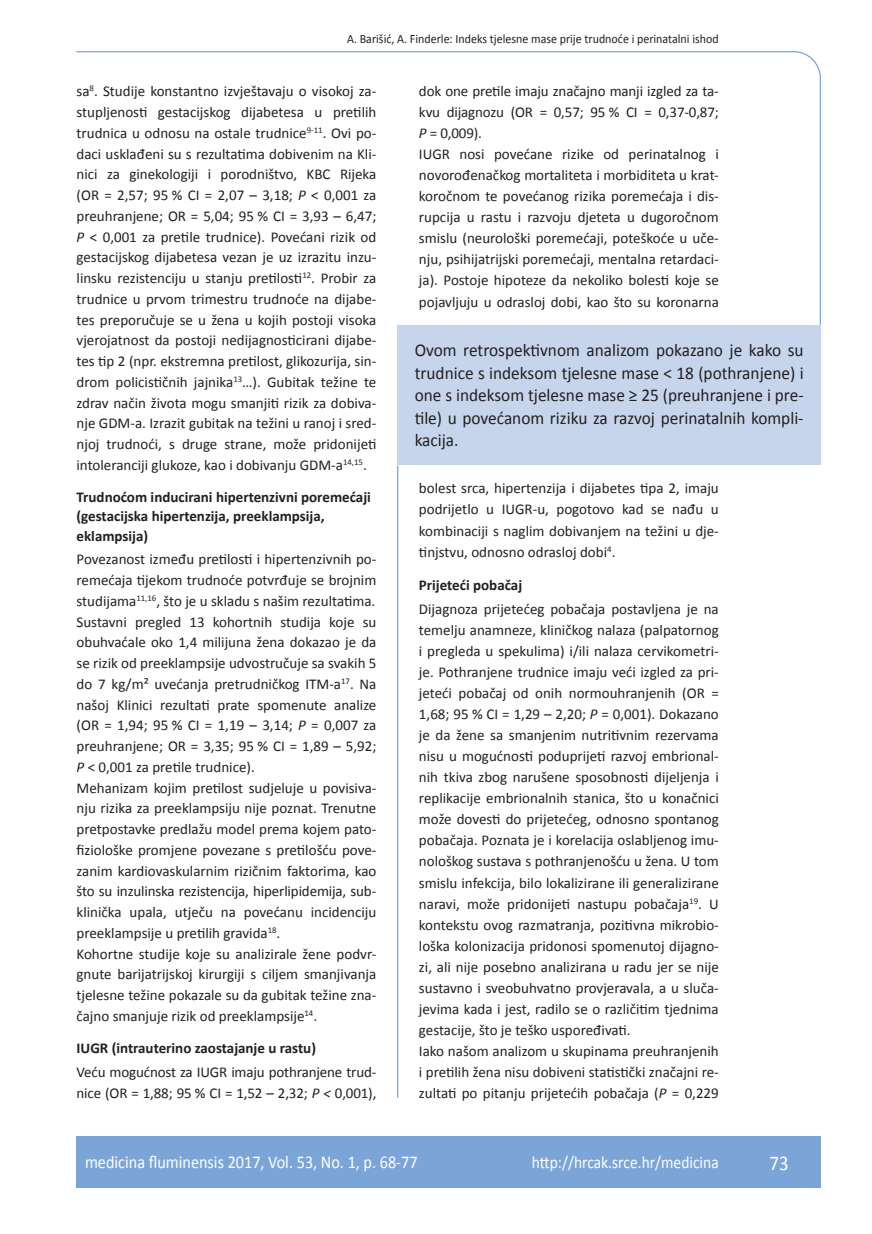
<style>
.page{position:relative;width:872px;height:1234px;background:#fff}
.page>*{position:absolute;margin:0;border:0;box-sizing:border-box;transform-origin:0 0}
.t1{font:21px "Calibri";color:#fff;scale:.9 1}
.t2{font:18px/22.5px "Calibri";color:#231f20;text-align:justify;scale:.96 1}
.t3{font:18px "Calibri";color:#fff;scale:.9 1}
.t4{font:17.25px "Calibri";color:#fff;scale:.9 1}
.t5{font:15px/20.7px "Calibri";color:#231f20}
.t6{font:700 15px/19.5px "Calibri";color:#231f20}
.t7{font:12.75px "Calibri";color:#231f20;scale:.94 1}
.s1{font-style:italic}
</style>
<div class="page">
<svg style="left:76px;top:51px;width:745px;height:275px"></svg>
<hr style="left:397px;top:465px;width:1px;height:632px;background:#7ca5d7">
<div style="left:77px;top:1135px;width:744px;height:51px;background:#7ca5d7"></div>
<div style="left:398px;top:325px;width:422px;height:140px;background:#c6d5ec"></div>
<p class="t7" style="left:347px;top:30px;width:397px">A. Barišić, A. Finderle: Indeks tjelesne mase prije trudnoće i perinatalni ishod</p>
<p class="t5" style="left:77px;top:80px;width:301px;text-align:justify">sa<sup>8</sup>. Studije konstantno izvještavaju o visokoj za&shy;stupljenosti gestacijskog dijabetesa u pretilih trudnica u odnosu na ostale trudnice<sup>9-11</sup>. Ovi po&shy;daci usklađeni su s rezultatima dobivenim na Kli&shy;nici za ginekologiji i porodništvo, KBC Rijeka (OR = 2,57; 95 % CI = 2,07 – 3,18; <span class="s1">P</span> &lt; 0,001 za preuhranjene; OR = 5,04; 95 % CI = 3,93 – 6,47; <span class="s1">P</span> &lt; 0,001 za pretile trudnice). Povećani rizik od gestacijskog dijabetesa vezan je uz izrazitu inzu&shy;linsku rezistenciju u stanju pretilosti<sup>12</sup>. Probir za trudnice u prvom trimestru trudnoće na dijabe&shy;tes preporučuje se u žena u kojih postoji visoka vjerojatnost da postoji nedijagnosticirani dijabe&shy;tes tip 2 (npr. ekstremna pretilost, glikozurija, sin&shy;drom policističnih jajnika<sup>13</sup>…). Gubitak težine te zdrav način života mogu smanjiti rizik za dobiva&shy;nje GDM-a. Izrazit gubitak na težini u ranoj i sred&shy;njoj trudnoći, s druge strane, može pridonijeti intoleranciji glukoze, kao i dobivanju GDM-a<sup>14,15</sup>.</p>
<p class="t6" style="left:77px;top:486px;width:296px">Trudnoćom inducirani hipertenzivni poremećaji (gestacijska hipertenzija, preeklampsija, eklampsija)</p>
<p class="t5" style="left:77px;top:548px;width:301px">Povezanost između pretilosti i hipertenzivnih po&shy;remećaja tijekom trudnoće potvrđuje se brojnim studijama<sup>11,16</sup>, što je u skladu s našim rezultatima.<br>Sustavni pregled 13 kohortnih studija koje su obuhvaćale oko 1,4 milijuna žena dokazao je da se rizik od preeklampsije udvostručuje sa svakih 5 do 7 kg/m² uvećanja pretrudničkog ITM-a<sup>17</sup>. Na našoj Klinici rezultati prate spomenute analize (OR = 1,94; 95 % CI = 1,19 – 3,14; <span class="s1">P</span> = 0,007 za preuhranjene; OR = 3,35; 95 % CI = 1,89 – 5,92; <span class="s1">P</span> &lt; 0,001 za pretile trudnice).<br>Mehanizam kojim pretilost sudjeluje u povisiva&shy;nju rizika za preeklampsiju nije poznat. Trenutne pretpostavke predlažu model prema kojem pato&shy;fiziološke promjene povezane s pretilošću pove&shy;zanim kardiovaskularnim rizičnim faktorima, kao što su inzulinska rezistencija, hiperlipidemija, sub&shy;klinička upala, utječu na povećanu incidenciju preeklampsije u pretilih gravida<sup>18</sup>.<br>Kohortne studije koje su analizirale žene podvr&shy;gnute barijatrijskoj kirurgiji s ciljem smanjivanja tjelesne težine pokazale su da gubitak težine zna&shy;čajno smanjuje rizik od preeklampsije<sup>14</sup>.</p>
<p class="t6" style="left:77px;top:1037px;width:241px">IUGR (intrauterino zaostajanje u rastu)</p>
<p class="t5" style="left:77px;top:1060px;width:301px">Veću mogućnost za IUGR imaju pothranjene trud&shy;nice (OR = 1,88; 95 % CI = 1,52 – 2,32; <span class="s1">P &lt;</span> 0,001),</p>
<p class="t5" style="left:419px;top:80px;width:301px">dok one pretile imaju značajno manji izgled za ta&shy;kvu dijagnozu (OR = 0,57; 95 % CI = 0,37-0,87; <span class="s1">P</span> = 0,009).<br>IUGR nosi povećane rizike od perinatalnog i novorođenačkog mortaliteta i morbiditeta u krat&shy;koročnom te povećanog rizika poremećaja i dis&shy;rupcija u rastu i razvoju djeteta u dugoročnom smislu (neurološki poremećaji, poteškoće u uče&shy;nju, psihijatrijski poremećaji, mentalna retardaci&shy;ja). Postoje hipoteze da nekoliko bolesti koje se pojavljuju u odrasloj dobi, kao što su koronarna</p>
<p class="t2" style="left:415px;top:338px;width:407px">Ovom retrospektivnom analizom pokazano je kako su trudnice s indeksom tjelesne mase &lt; 18 (pothranjene) i one s indeksom tjelesne mase ≥ 25 (preuhranjene i pre&shy;tile) u povećanom riziku za razvoj perinatalnih kompli&shy;kacija.</p>
<p class="t5" style="left:419px;top:477px;width:301px;text-align:justify">bolest srca, hipertenzija i dijabetes tipa 2, imaju podrijetlo u IUGR-u, pogotovo kad se nađu u kombinaciji s naglim dobivanjem na težini u dje&shy;tinjstvu, odnosno odrasloj dobi<sup>4</sup>.</p>
<p class="t6" style="left:419px;top:574px;width:105px">Prijeteći pobačaj</p>
<p class="t5" style="left:419px;top:597px;width:301px">Dijagnoza prijetećeg pobačaja postavljena je na temelju anamneze, kliničkog nalaza (palpatornog i pregleda u spekulima) i/ili nalaza cervikometri&shy;je. Pothranjene trudnice imaju veći izgled za pri&shy;jeteći pobačaj od onih normouhranjenih (OR = 1,68; 95 % CI = 1,29 – 2,20; <span class="s1">P</span> = 0,001). Dokazano je da žene sa smanjenim nutritivnim rezervama nisu u mogućnosti poduprijeti razvoj embrional&shy;nih tkiva zbog narušene sposobnosti dijeljenja i replikacije embrionalnih stanica, što u konačnici može dovesti do prijetećeg, odnosno spontanog pobačaja. Poznata je i korelacija oslabljenog imu&shy;nološkog sustava s pothranjenošću u žena. U tom smislu infekcija, bilo lokalizirane ili generalizirane naravi, može pridonijeti nastupu pobačaja<sup>19</sup>. U kontekstu ovog razmatranja, pozitivna mikrobio&shy;loška kolonizacija pridonosi spomenutoj dijagno&shy;zi, ali nije posebno analizirana u radu jer se nije sustavno i sveobuhvatno provjeravala, a u sluča&shy;jevima kada i jest, radilo se o različitim tjednima gestacije, što je teško uspoređivati.<br>Iako našom analizom u skupinama preuhranjenih i pretilih žena nisu dobiveni statistički značajni re&shy;zultati po pitanju prijetećih pobačaja (<span class="s1">P</span> = 0,229</p>
<p class="t3" style="left:85px;top:1150px;width:371px">medicina fluminensis 2017, Vol. 53, No. 1, p. 68-77</p>
<p class="t4" style="left:532px;top:1151px;width:209px">http://hrcak.srce.hr/medicina</p>
<h1 class="t1" style="left:769px;top:1149px;width:23px">73</h1>
</div>
